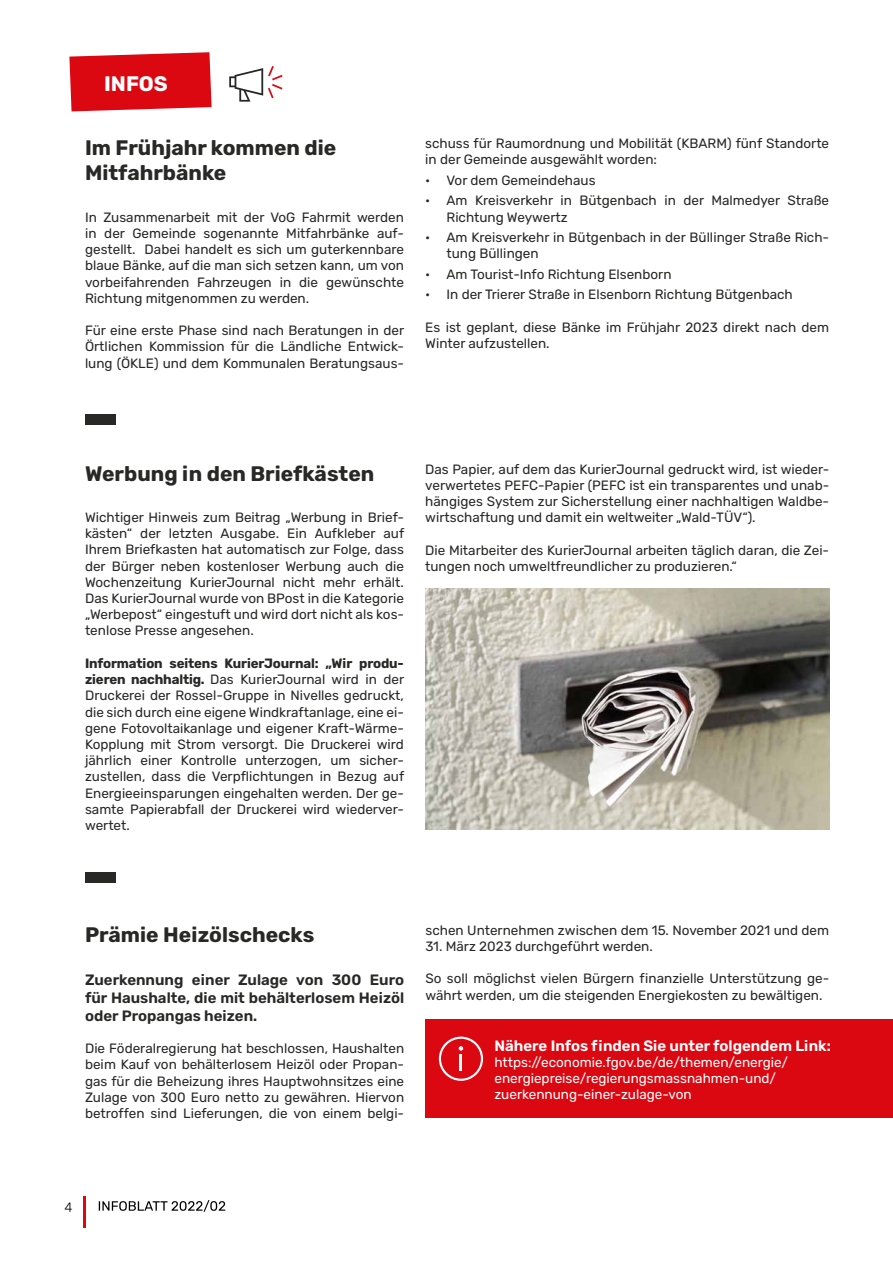
<style>
.page{position:relative;width:893px;height:1263px;background:#fff}
.page>*{position:absolute;margin:0;border:0;box-sizing:border-box;transform-origin:0 0}
.t1{font:700 21px/25.2px "Rubik";color:#282827}
.t2{font:700 21px "Rubik";color:#fff}
.t3{font:600 15px/18px "Rubik";color:#282827;text-align:justify}
.t4{font:600 15px "Rubik";color:#fff}
.t5{font:13.5px/16.2px "Rubik";color:#282827;text-align:justify}
.t6{font:13.5px/16.2px "Rubik";color:#fff}
.t7{font:300 13.5px "Rubik";color:#000}
.s1{font-weight:700}
</style>
<div class="page">
<hr style="left:83px;top:1196px;width:2px;height:32px;background:#db0812">
<svg style="left:99px;top:1200px;width:126px;height:12px"></svg>
<div style="left:85px;top:414px;width:30px;height:11px;background:#282827"></div>
<div style="left:85px;top:872px;width:30px;height:11px;background:#282827"></div>
<svg style="left:69px;top:52px;width:143px;height:59px;background:#de1d27"></svg>
<svg style="left:229px;top:66px;width:54px;height:36px"></svg>
<div style="left:425px;top:1019px;width:468px;height:99px;background:#db0812"></div>
<svg style="left:439px;top:1036px;width:44px;height:45px"></svg>
<img style="left:425px;top:589px;width:404px;height:240px">
<h1 class="t2" style="left:104px;top:74px;width:65px">INFOS</h1>
<h1 class="t1" style="left:85px;top:136px;width:253px">Im Frühjahr kommen die<br>Mitfahrbänke</h1>
<p class="t5" style="left:85px;top:209px;width:320px">In Zusammenarbeit mit der VoG Fahrmit werden in der Gemeinde sogenannte Mitfahrbänke auf&shy;gestellt. Dabei handelt es sich um guterkennbare blaue Bänke, auf die man sich setzen kann, um von vorbeifahrenden Fahrzeugen in die gewünschte Richtung mitgenommen zu werden.</p>
<p class="t5" style="left:85px;top:323px;width:321px">Für eine erste Phase sind nach Beratungen in der Örtlichen Kommission für die Ländliche Entwick&shy;lung (ÖKLE) und dem Kommunalen Beratungsaus-</p>
<p class="t5" style="left:425px;top:136px;width:405px">schuss für Raumordnung und Mobilität (KBARM) fünf Standorte in der Gemeinde ausgewählt worden:</p>
<p class="t5" style="left:425px;top:173px;width:172px">• Vor dem Gemeindehaus</p>
<p class="t5" style="left:446px;top:193px;width:384px;text-indent:-21px">• Am Kreisverkehr in Bütgenbach in der Malmedyer Straße<br>Richtung Weywertz</p>
<p class="t5" style="left:446px;top:230px;width:384px;text-indent:-21px">• Am Kreisverkehr in Bütgenbach in der Büllinger Straße Rich&shy;tung Büllingen</p>
<p class="t5" style="left:425px;top:266px;width:248px">• Am Tourist-Info Richtung Elsenborn</p>
<p class="t5" style="left:425px;top:287px;width:369px">• In der Trierer Straße in Elsenborn Richtung Bütgenbach</p>
<p class="t5" style="left:425px;top:319px;width:405px">Es ist geplant, diese Bänke im Frühjahr 2023 direkt nach dem<br>Winter aufzustellen.</p>
<h1 class="t1" style="left:85px;top:462px;width:291px">Werbung in den Briefkästen</h1>
<p class="t5" style="left:85px;top:510px;width:321px">Wichtiger Hinweis zum Beitrag „Werbung in Brief&shy;kästen“ der letzten Ausgabe. Ein Aufkleber auf Ihrem Briefkasten hat automatisch zur Folge, dass der Bürger neben kostenloser Werbung auch die Wochenzeitung KurierJournal nicht mehr erhält.<br>Das KurierJournal wurde von BPost in die Kategorie „Werbepost“ eingestuft und wird dort nicht als kos&shy;tenlose Presse angesehen.</p>
<p class="t5" style="left:85px;top:655px;width:321px"><span class="s1">Information seitens KurierJournal: „Wir produ&shy;zieren nachhaltig.</span> Das KurierJournal wird in der Druckerei der Rossel-Gruppe in Nivelles gedruckt, die sich durch eine eigene Windkraftanlage, eine ei&shy;gene Fotovoltaikanlage und eigener Kraft- Wärme-Kopplung mit Strom versorgt. Die Druckerei wird jährlich einer Kontrolle unterzogen, um sicher&shy;zustellen, dass die Verpflichtungen in Bezug auf Energieeinsparungen eingehalten werden. Der ge&shy;samte Papierabfall der Druckerei wird wiederver&shy;wertet.</p>
<p class="t5" style="left:425px;top:461px;width:405px">Das Papier, auf dem das KurierJournal gedruckt wird, ist wieder&shy;verwertetes PEFC-Papier (PEFC ist ein transparentes und unab&shy;hängiges System zur Sicherstellung einer nachhaltigen Waldbe&shy;wirtschaftung und damit ein weltweiter „Wald-TÜV“).</p>
<p class="t5" style="left:425px;top:542px;width:405px">Die Mitarbeiter des KurierJournal arbeiten täglich daran, die Zei&shy;tungen noch umweltfreundlicher zu produzieren.“</p>
<h1 class="t1" style="left:85px;top:923px;width:231px">Prämie Heizölschecks</h1>
<p class="t3" style="left:85px;top:971px;width:321px">Zuerkennung einer Zulage von 300 Euro für Haushalte, die mit behälterlosem Heizöl oder Propangas heizen.</p>
<p class="t5" style="left:85px;top:1041px;width:321px">Die Föderalregierung hat beschlossen, Haushalten beim Kauf von behälterlosem Heizöl oder Propan&shy;gas für die Beheizung ihres Hauptwohnsitzes eine Zulage von 300 Euro netto zu gewähren. Hiervon betroffen sind Lieferungen, die von einem belgi-</p>
<p class="t5" style="left:425px;top:922px;width:405px">schen Unternehmen zwischen dem 15. November 2021 und dem</p>
<p class="t5" style="left:425px;top:938px;width:229px">31. März 2023 durchgeführt werden.</p>
<p class="t5" style="left:425px;top:971px;width:405px">So soll möglichst vielen Bürgern finanzielle Unterstützung ge&shy;währt werden, um die steigenden Energiekosten zu bewältigen.</p>
<p class="t4" style="left:494px;top:1037px;width:338px">Nähere Infos finden Sie unter folgendem Link:</p>
<p class="t6" style="left:494px;top:1054px;width:295px">https://economie.fgov.be/de/themen/energie/ energiepreise/regierungsmassnahmen-und/ zuerkennung-einer-zulage-von</p>
<p class="t7" style="left:64px;top:1201px;width:10px">4</p>
</div>
